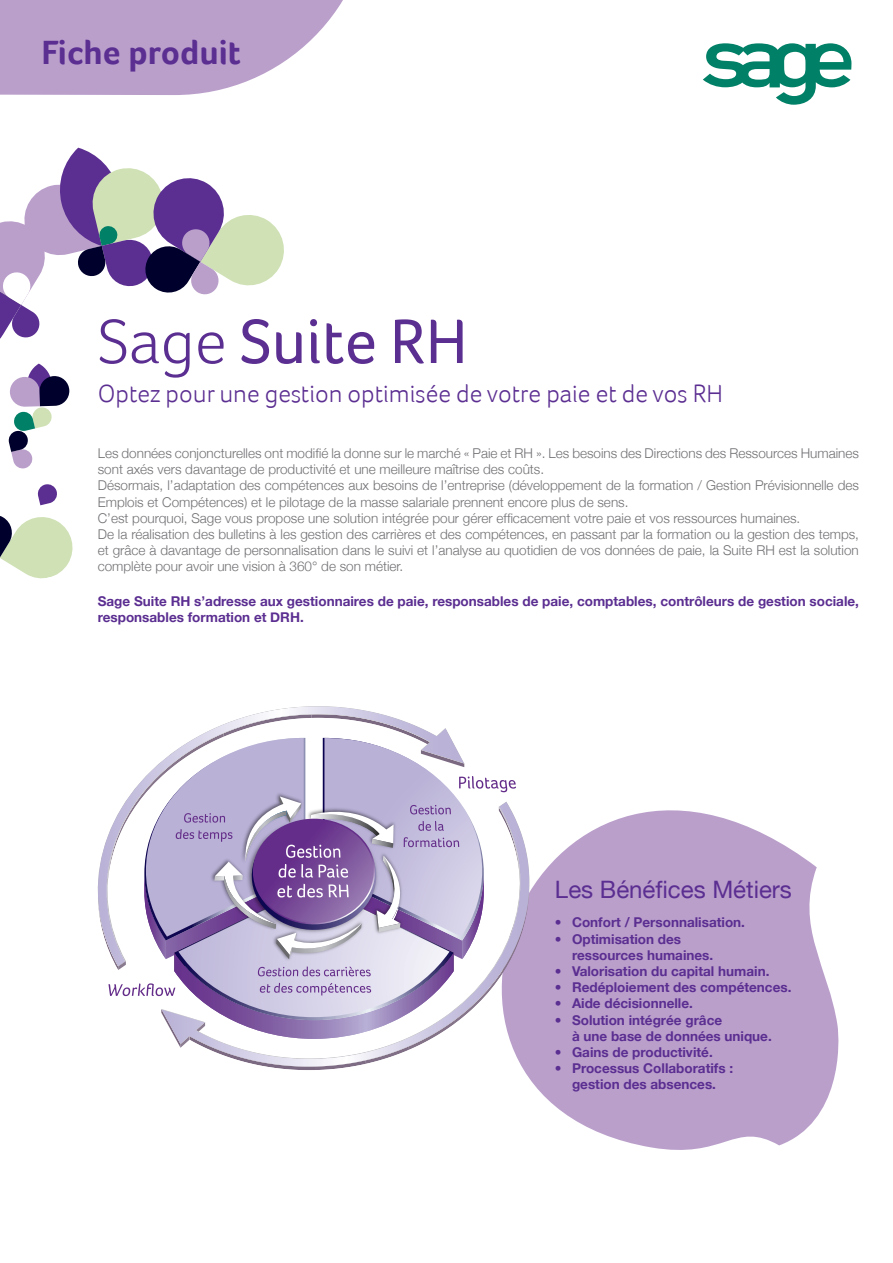
<style>
.page{position:relative;width:893px;height:1263px;background:#fff}
.page>*{position:absolute;margin:0;border:0;box-sizing:border-box;transform-origin:0 0}
.t1{font:64.5px "Foco";color:#5b2e91}
.t2{font:700 34.5px "Foco";color:#5b2e91}
.t3{font:300 25.5px "Foco";color:#5b2e91}
.t4{font:24px "Helvetica Neue";color:#5b2e91}
.t5{font:300 13.5px/16.2px "Helvetica Neue";color:#717074}
.t6{font:700 13.5px/16.2px "Helvetica Neue";color:#5b2e91}
.s1{font-weight:300}
</style>
<div class="page">
<svg style="left:0;top:484px;width:73px;height:95px"></svg>
<svg style="left:27px;top:364px;width:25px;height:42px"></svg>
<svg style="left:8px;top:376px;width:62px;height:93px"></svg>
<svg style="left:703px;top:43px;width:148px;height:62px"></svg>
<svg style="left:0;top:0;width:343px;height:339px"></svg>
<svg style="left:521px;top:810px;width:318px;height:340px;fill:#ba9fcb"></svg>
<img style="left:256px;top:706px;width:62px;height:8px">
<svg style="left:98px;top:714px;width:432px;height:352px"></svg>
<h2 class="t2" style="left:41px;top:32px;width:201px">Fiche produit</h2>
<h1 class="t1" style="left:98px;top:304px;width:371px"><span class="s1">Sage</span> Suite RH</h1>
<h3 class="t3" style="left:98px;top:379px;width:627px">Optez pour une gestion optimisée de votre paie et de vos RH</h3>
<p class="t5" style="left:98px;top:445px;width:763px">Les données conjoncturelles ont modifié la donne sur le marché « Paie et RH ». Les besoins des Directions des Ressources Humaines sont axés vers davantage de productivité et une meilleure maîtrise des coûts.<br>Désormais, l’adaptation des compétences aux besoins de l’entreprise (développement de la formation / Gestion Prévisionnelle des Emplois et Compétences) et le pilotage de la masse salariale prennent encore plus de sens.<br>C’est pourquoi, Sage vous propose une solution intégrée pour gérer efficacement votre paie et vos ressources humaines.<br>De la réalisation des bulletins à les gestion des carrières et des compétences, en passant par la formation ou la gestion des temps, et grâce à davantage de personnalisation dans le suivi et l’analyse au quotidien de vos données de paie, la Suite RH est la solution complète pour avoir une vision à 360° de son métier.</p>
<p class="t6" style="left:98px;top:592px;width:763px">Sage Suite RH s’adresse aux gestionnaires de paie, responsables de paie, comptables, contrôleurs de gestion sociale, responsables formation et DRH.</p>
<h3 class="t4" style="left:555px;top:875px;width:238px">Les Bénéfices Métiers</h3>
<p class="t6" style="left:555px;top:914px;width:191px">• Confort / Personnalisation.</p>
<p class="t6" style="left:572px;top:930px;width:143px;text-indent:-17px">• Optimisation des ressources humaines.</p>
<p class="t6" style="left:555px;top:963px;width:216px">• Valorisation du capital humain.</p>
<p class="t6" style="left:555px;top:979px;width:238px">• Redéploiement des compétences.</p>
<p class="t6" style="left:555px;top:995px;width:139px">• Aide décisionnelle.</p>
<p class="t6" style="left:572px;top:1011px;width:201px;text-indent:-17px">• Solution intégrée grâce<br>à une base de données unique.</p>
<p class="t6" style="left:555px;top:1044px;width:159px">• Gains de productivité.</p>
<p class="t6" style="left:555px;top:1060px;width:180px;text-align:center">• Processus Collaboratifs : gestion des absences.</p>
</div>
